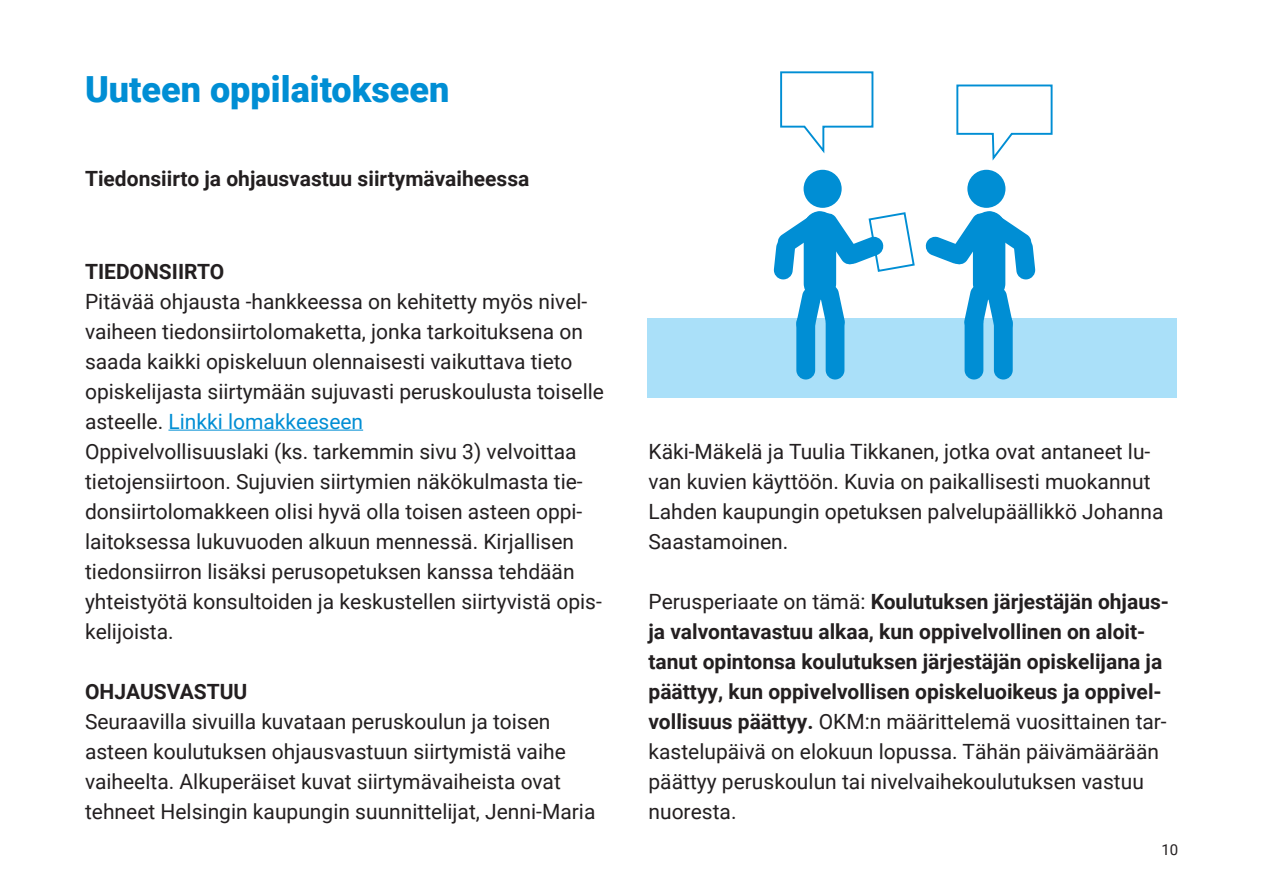
<style>
.page{position:relative;width:1263px;height:893px;background:#fff}
.page>*{position:absolute;margin:0;border:0;box-sizing:border-box;transform-origin:0 0}
.Otsikko{font:900 36px "Roboto";color:#008ed4}
.Leipis{font:21px/30px "Roboto";color:#231f20}
.Leipis-2{font:700 21px/30px "Roboto";color:#231f20}
.t1{font:15px "Roboto";color:#231f20}
.s1{color:#008ed4}
.s2{font-weight:400}
</style>
<div class="page">
<div style="left:648px;top:319px;width:529px;height:79px;background:#aae0f9"></div>
<hr style="left:168px;top:430px;width:195px;height:1px;background:#008ed4">
<svg style="left:956px;top:84px;width:97px;height:77px"></svg>
<div style="left:967px;top:170px;width:38px;height:38px;background:#008ed4;border-radius:50%"></div>
<svg style="left:924px;top:211px;width:112px;height:123px"></svg>
<div style="left:994px;top:314px;width:19px;height:65px;background:#008ed4;border-radius:9px"></div>
<div style="left:964px;top:314px;width:19px;height:65px;background:#008ed4;border-radius:9px"></div>
<div style="left:973px;top:211px;width:32px;height:89px;background:#008ed4;border-radius:16px"></div>
<svg style="left:780px;top:71px;width:94px;height:83px"></svg>
<div style="left:803px;top:170px;width:39px;height:38px;background:#008ed4;border-radius:50%"></div>
<svg style="left:773px;top:211px;width:143px;height:123px"></svg>
<div style="left:796px;top:314px;width:19px;height:65px;background:#008ed4;border-radius:9px"></div>
<div style="left:826px;top:314px;width:18px;height:65px;background:#008ed4;border-radius:9px"></div>
<div style="left:804px;top:211px;width:32px;height:89px;background:#008ed4;border-radius:16px"></div>
<p class="Otsikko" style="left:85px;top:63px;width:366px">Uuteen oppilaitokseen</p>
<p class="Leipis-2" style="left:85px;top:162px;width:446px">Tiedonsiirto ja ohjausvastuu siirtymävaiheessa</p>
<p class="Leipis-2" style="left:85px;top:255px;width:141px">TIEDONSIIRTO</p>
<p class="Leipis" style="left:85px;top:285px;width:520px">Pitävää ohjausta -hankkeessa on kehitetty myös nivel&shy;vaiheen tiedonsiirtolomaketta, jonka tarkoituksena on saada kaikki opiskeluun olennaisesti vaikuttava tieto opiskelijasta siirtymään sujuvasti peruskoulusta toiselle asteelle. <span class="s1">Linkki lomakkeeseen</span></p>
<p class="Leipis" style="left:85px;top:435px;width:518px">Oppivelvollisuuslaki (ks. tarkemmin sivu 3) velvoittaa tietojensiirtoon. Sujuvien siirtymien näkökulmasta tie&shy;donsiirtolomakkeen olisi hyvä olla toisen asteen oppi&shy;laitoksessa lukuvuoden alkuun mennessä. Kirjallisen tiedonsiirron lisäksi perusopetuksen kanssa tehdään yhteistyötä konsultoiden ja keskustellen siirtyvistä opis&shy;kelijoista.</p>
<p class="Leipis-2" style="left:85px;top:675px;width:164px">OHJAUSVASTUU</p>
<p class="Leipis" style="left:85px;top:705px;width:512px">Seuraavilla sivuilla kuvataan peruskoulun ja toisen asteen koulutuksen ohjausvastuun siirtymistä vaihe vaiheelta. Alkuperäiset kuvat siirtymävaiheista ovat tehneet Helsingin kaupungin suunnittelijat, Jenni-Maria</p>
<p class="Leipis" style="left:648px;top:436px;width:516px">Käki-Mäkelä ja Tuulia Tikkanen, jotka ovat antaneet lu&shy;van kuvien käyttöön. Kuvia on paikallisesti muokannut Lahden kaupungin opetuksen palvelupäällikkö Johanna Saastamoinen.</p>
<p class="Leipis-2" style="left:648px;top:586px;width:522px"><span class="s2">Perusperiaate on tämä:</span> Koulutuksen järjestäjän ohjaus&shy;ja valvontavastuu alkaa, kun oppivelvollinen on aloit&shy;tanut opintonsa koulutuksen järjestäjän opiskelijana ja päättyy, kun oppivelvollisen opiskeluoikeus ja oppivel&shy;vollisuus päättyy. <span class="s2">OKM:n määrittelemä vuosittainen tar&shy;kastelupäivä on elokuun lopussa. Tähän päivämäärään päättyy peruskoulun tai nivelvaihekoulutuksen vastuu nuoresta.</span></p>
<p class="t1" style="left:1161px;top:840px;width:18px">10</p>
</div>
